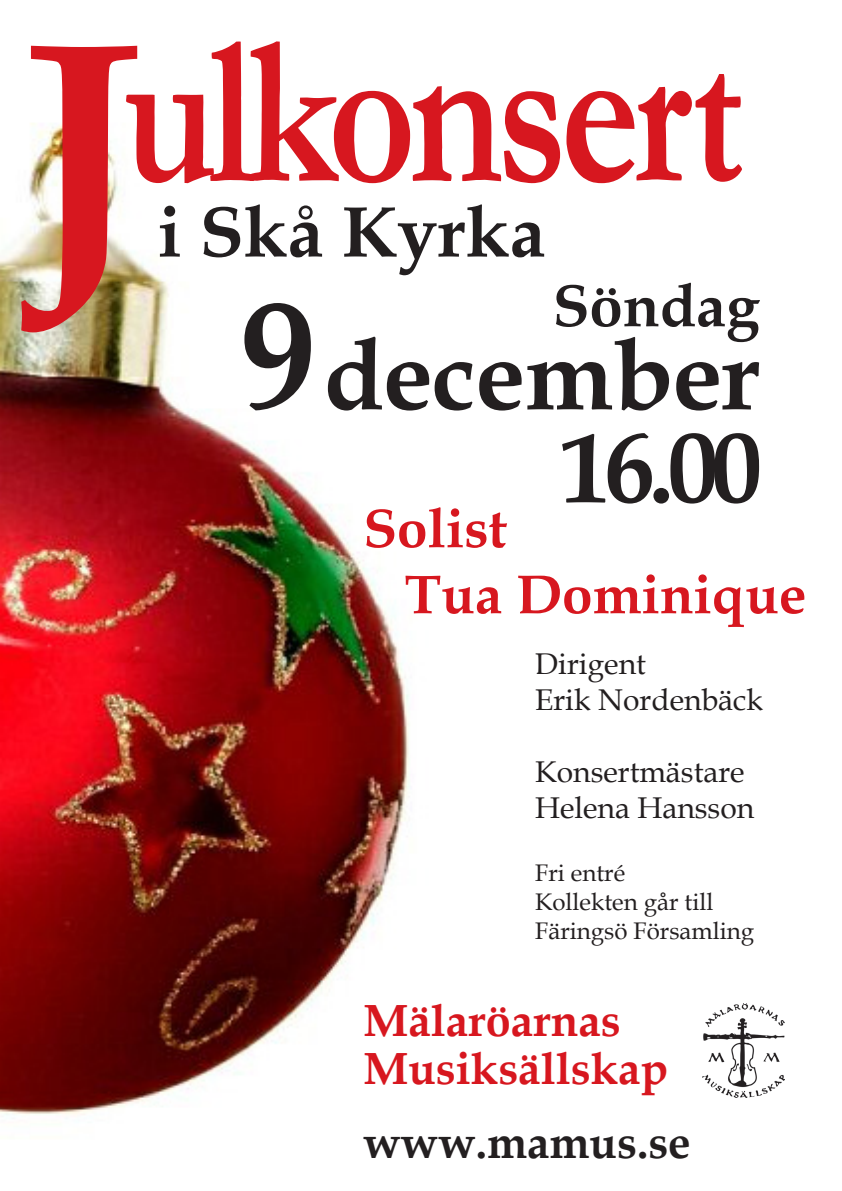
<style>
.page{position:relative;width:842px;height:1191px;background:#fff}
.page>*{position:absolute;margin:0;border:0;box-sizing:border-box;transform-origin:0 0}
.t1{font:700 320px "Book Antiqua";color:#d7171f}
.t2{font:700 215.9px "Garamond";letter-spacing:-.04em;color:#d7171f;scale:.79 1}
.t3{font:700 150px "Book Antiqua";color:#231f20}
.t4{font:700 100px "Book Antiqua";letter-spacing:-.01em;color:#231f20}
.t5{font:700 72px "Book Antiqua";color:#231f20}
.t6{font:700 60px "Book Antiqua";color:#231f20}
.t7{font:700 55px "Book Antiqua";color:#d7171f}
.t8{font:700 45px "Book Antiqua";color:#d7171f}
.t9{font:700 45px "Book Antiqua";color:#231f20}
.t10{font:30px "Book Antiqua";color:#231f20}
.t11{font:24px "Book Antiqua";color:#231f20}
</style>
<div class="page">
<img style="left:0;top:91px;width:410px;height:1024px">
<img style="left:702px;top:1003px;width:83px;height:94px">
<p class="t2" style="left:123px;top:-34px;width:788px">ulkonsert</p>
<p class="t1" style="left:23px;top:-63px;width:126px">J</p>
<p class="t5" style="left:158px;top:183px;width:390px">i Skå Kyrka</p>
<p class="t6" style="left:553px;top:265px;width:208px">Söndag</p>
<p class="t3" style="left:240px;top:253px;width:76px">9</p>
<p class="t4" style="left:323px;top:307px;width:439px">december</p>
<p class="t4" style="left:561px;top:400px;width:202px">16.00</p>
<p class="t7" style="left:363px;top:491px;width:145px">Solist</p>
<p class="t7" style="left:405px;top:557px;width:403px">Tua Dominique</p>
<p class="t10" style="left:535px;top:642px;width:112px">Dirigent</p>
<p class="t10" style="left:535px;top:678px;width:229px">Erik Nordenbäck</p>
<p class="t10" style="left:535px;top:750px;width:211px">Konsertmästare</p>
<p class="t10" style="left:535px;top:786px;width:221px">Helena Hansson</p>
<p class="t11" style="left:535px;top:856px;width:92px">Fri entré</p>
<p class="t11" style="left:535px;top:885px;width:180px">Kollekten går till</p>
<p class="t11" style="left:535px;top:913px;width:220px">Färingsö Församling</p>
<p class="t8" style="left:363px;top:990px;width:259px">Mälaröarnas</p>
<p class="t8" style="left:363px;top:1038px;width:306px">Musiksällskap</p>
<p class="t9" style="left:363px;top:1112px;width:329px">www.mamus.se</p>
</div>
